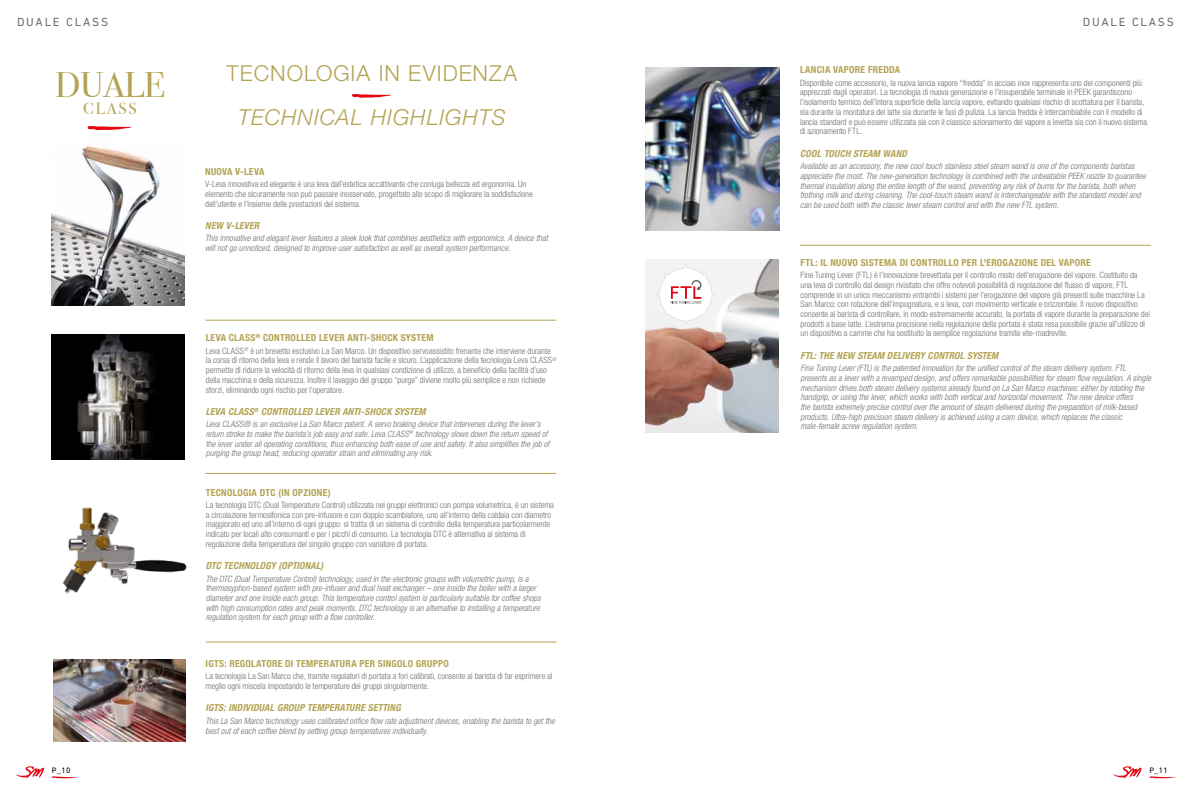
<style>
.page{position:relative;width:1191px;height:794px;background:#fff}
.page>*{position:absolute;margin:0;border:0;box-sizing:border-box;transform-origin:0 0}
.t1{font:35.4px "Bodoni Svty Two ITCTT";letter-spacing:-.01em;color:#b3a353}
.t2{font:300 22px "Helvetica Neue LT Pro";letter-spacing:.045em;color:#b3a353}
.t3{font:italic 300 22px "Helvetica Neue LT Pro";letter-spacing:.04em;color:#b3a353}
.t4{font:16.4px "Bodoni Svty Two ITCTT";letter-spacing:.11em;color:#b3a353}
.t5{font:12px "DIN Next LT Pro";letter-spacing:.15em;color:#706f6f}
.t6{font:700 condensed 9.7px "Helvetica Neue LT Pro";letter-spacing:.03em;color:#b3a353}
.t7{font:italic 700 condensed 9.7px "Helvetica Neue LT Pro";letter-spacing:.015em;color:#b3a353}
.t8{font:300 condensed 8.7px/9.7px "Helvetica Neue LT Pro";letter-spacing:-.005em;color:#706f6f}
.t9{font:italic 300 condensed 8.7px/9.7px "Helvetica Neue LT Pro";color:#706f6f}
.t10{font:8px "DIN Next LT Pro";color:#000}
</style>
<div class="page">
<img style="left:646px;top:259px;width:133px;height:173px">
<svg style="left:655px;top:264px;width:60px;height:60px"></svg>
<img style="left:54px;top:660px;width:132px;height:81px">
<hr style="left:206px;top:642px;width:350px;height:1px;background:#b3a353">
<svg style="left:352px;top:94px;width:40px;height:4px"></svg>
<img style="left:63px;top:507px;width:123px;height:87px">
<svg style="left:87px;top:126px;width:45px;height:5px"></svg>
<img style="left:51px;top:334px;width:133px;height:125px">
<img style="left:51px;top:146px;width:133px;height:160px">
<hr style="left:205px;top:320px;width:351px;height:1px;background:#b3a353">
<hr style="left:205px;top:473px;width:351px;height:1px;background:#b3a353">
<img style="left:646px;top:67px;width:133px;height:164px">
<hr style="left:800px;top:245px;width:351px;height:1px;background:#b3a353">
<svg style="left:15px;top:766px;width:29px;height:14px"></svg>
<svg style="left:52px;top:776px;width:26px;height:2px"></svg>
<svg style="left:1113px;top:766px;width:28px;height:14px"></svg>
<svg style="left:1149px;top:776px;width:26px;height:2px"></svg>
<h3 class="t5" style="left:17px;top:15px;width:93px">DUALE CLASS</h3>
<h1 class="t1" style="left:55px;top:56px;width:111px">DUALE</h1>
<h3 class="t4" style="left:83px;top:95px;width:55px">CLASS</h3>
<h2 class="t2" style="left:227px;top:60px;width:292px">TECNOLOGIA IN EVIDENZA</h2>
<h2 class="t3" style="left:238px;top:104px;width:269px">TECHNICAL HIGHLIGHTS</h2>
<p class="t6" style="left:205px;top:165px;width:61px">NUOVA V-LEVA</p>
<p class="t8" style="left:205px;top:179px;width:329px">V-Leva innovativa ed elegante è una leva dall’estetica accattivante che coniuga bellezza ed ergonomia. Un elemento che sicuramente non può passare inosservato, progettato allo scopo di migliorare la soddisfazione dell’utente e l’insieme delle prestazioni del sistema.</p>
<p class="t7" style="left:205px;top:219px;width:56px">NEW V-LEVER</p>
<p class="t9" style="left:205px;top:234px;width:344px">This innovative and elegant lever features a sleek look that combines aesthetics with ergonomics. A device that will not go unnoticed, designed to improve user satisfaction as well as overall system performance.</p>
<p class="t6" style="left:206px;top:332px;width:229px">LEVA CLASS<sup>®</sup> CONTROLLED LEVER ANTI-SHOCK SYSTEM</p>
<p class="t8" style="left:206px;top:346px;width:352px">Leva CLASS<sup>®</sup> è un brevetto esclusivo La San Marco. Un dispositivo servoassistito frenante che interviene durante la corsa di ritorno della leva e rende il lavoro del barista facile e sicuro. L’applicazione della tecnologia Leva CLASS<sup>® </sup>permette di ridurre la velocità di ritorno della leva in qualsiasi condizione di utilizzo, a beneficio della facilità d’uso della macchina e della sicurezza. Inoltre il lavaggio del gruppo “purge” diviene molto più semplice e non richiede sforzi, eliminando ogni rischio per l’operatore.</p>
<p class="t7" style="left:206px;top:405px;width:221px">LEVA CLASS<sup>®</sup> CONTROLLED LEVER ANTI-SHOCK SYSTEM</p>
<p class="t9" style="left:206px;top:420px;width:345px">Leva CLASS® is an exclusive La San Marco patent. A servo braking device that intervenes during the lever’s return stroke to make the barista’s job easy and safe. Leva CLASS<sup>®</sup> technology slows down the return speed of the lever under all operating conditions, thus enhancing both ease of use and safety. It also simplifies the job of purging the group head, reducing operator strain and eliminating any risk.</p>
<p class="t6" style="left:206px;top:486px;width:126px">TECNOLOGIA DTC (IN OPZIONE)</p>
<p class="t8" style="left:206px;top:500px;width:350px">La tecnologia DTC (Dual Temperature Control) utilizzata nei gruppi elettronici con pompa volumetrica, è un sistema a circolazione termosifonica con pre-infusore e con doppio scambiatore, uno all’interno della caldaia con diametro maggiorato ed uno all’interno di ogni gruppo: si tratta di un sistema di controllo della temperatura particolarmente indicato per locali alto consumanti e per i picchi di consumo. La tecnologia DTC è alternativa al sistema di regolazione della temperatura del singolo gruppo con variatore di portata.</p>
<p class="t7" style="left:206px;top:560px;width:119px">DTC TECHNOLOGY (OPTIONAL)</p>
<p class="t9" style="left:206px;top:574px;width:336px">The DTC (Dual Temperature Control) technology, used in the electronic groups with volumetric pump, is a thermosyphon-based system with pre-infuser and dual heat exchanger – one inside the boiler with a larger diameter and one inside each group. This temperature control system is particularly suitable for coffee shops with high consumption rates and peak moments. DTC technology is an alternative to installing a temperature regulation system for each group with a flow controller.</p>
<p class="t6" style="left:206px;top:657px;width:245px">IGTS: REGOLATORE DI TEMPERATURA PER SINGOLO GRUPPO</p>
<p class="t8" style="left:206px;top:671px;width:348px">La tecnologia La San Marco che, tramite regolatori di portata a fori calibrati, consente al barista di far esprimere al meglio ogni miscela impostando le temperature dei gruppi singolarmente.</p>
<p class="t7" style="left:206px;top:702px;width:197px">IGTS: INDIVIDUAL GROUP TEMPERATURE SETTING</p>
<p class="t9" style="left:206px;top:716px;width:351px">This La San Marco technology uses calibrated orifice flow rate adjustment devices, enabling the barista to get the best out of each coffee blend by setting group temperatures individually.</p>
<h3 class="t5" style="left:1082px;top:15px;width:93px">DUALE CLASS</h3>
<p class="t6" style="left:800px;top:64px;width:102px">LANCIA VAPORE FREDDA</p>
<p class="t8" style="left:800px;top:78px;width:349px">Disponibile come accessorio, la nuova lancia vapore “fredda” in acciaio inox rappresenta uno dei componenti più apprezzati dagli operatori. La tecnologia di nuova generazione e l’insuperabile terminale in PEEK garantiscono l’isolamento termico dell’intera superficie della lancia vapore, evitando qualsiasi rischio di scottatura per il barista, sia durante la montatura del latte sia durante le fasi di pulizia. La lancia fredda è intercambiabile con il modello di lancia standard e può essere utilizzata sia con il classico azionamento del vapore a levetta sia con il nuovo sistema di azionamento FTL.</p>
<p class="t7" style="left:800px;top:147px;width:108px">COOL TOUCH STEAM WAND</p>
<p class="t9" style="left:800px;top:161px;width:347px">Available as an accessory, the new cool touch stainless steel steam wand is one of the components baristas appreciate the most. The new-generation technology is combined with the unbeatable PEEK nozzle to guarantee thermal insulation along the entire length of the wand, preventing any risk of burns for the barista, both when frothing milk and during cleaning. The cool-touch steam wand is interchangeable with the standard model and can be used both with the classic lever steam control and with the new FTL system.</p>
<p class="t6" style="left:800px;top:256px;width:292px">FTL: IL NUOVO SISTEMA DI CONTROLLO PER L'EROGAZIONE DEL VAPORE</p>
<p class="t8" style="left:800px;top:270px;width:351px">Fine Tuning Lever (FTL) è l’innovazione brevettata per il controllo misto dell’erogazione del vapore. Costituito da una leva di controllo dal design rivisitato che offre notevoli possibilità di regolazione del flusso di vapore, FTL comprende in un unico meccanismo entrambi i sistemi per l’erogazione del vapore già presenti sulle macchine La San Marco: con rotazione dell’impugnatura, e a leva, con movimento verticale e orizzontale. Il nuovo dispositivo consente al barista di controllare, in modo estremamente accurato, la portata di vapore durante la preparazione dei prodotti a base latte. L’estrema precisione nella regolazione della portata è stata resa possibile grazie all’utilizzo di un dispositivo a camme che ha sostituito la semplice regolazione tramite vite-madrevite.</p>
<p class="t7" style="left:800px;top:349px;width:199px">FTL: THE NEW STEAM DELIVERY CONTROL SYSTEM</p>
<p class="t9" style="left:800px;top:363px;width:352px">Fine Tuning Lever (FTL) is the patented innovation for the unified control of the steam delivery system. FTL presents as a lever with a revamped design, and offers remarkable possibilities for steam flow regulation. A single mechanism drives both steam delivery systems already found on La San Marco machines: either by rotating the handgrip, or using the lever, which works with both vertical and horizontal movement. The new device offers<br>the barista extremely precise control over the amount of steam delivered during the preparation of milk-based products. Ultra-high precision steam delivery is achieved using a cam device, which replaces the classic male-female screw regulation system.</p>
<p class="t10" style="left:52px;top:765px;width:20px">P_10</p>
<p class="t10" style="left:1149px;top:765px;width:20px">P_11</p>
</div>
